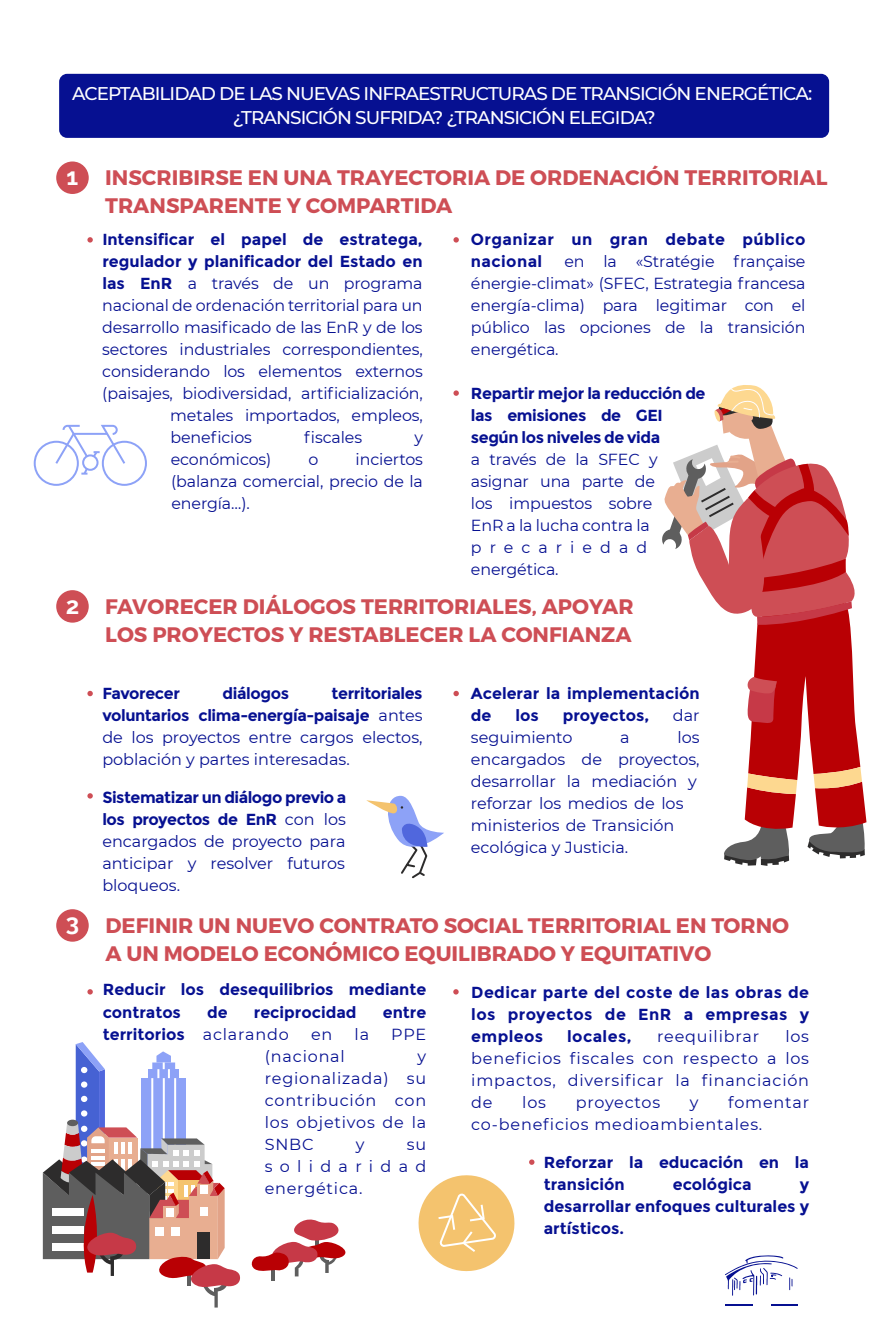
<style>
.page{position:relative;width:891px;height:1344px;background:#fff}
.page>*{position:absolute;margin:0;border:0;box-sizing:border-box;transform-origin:0 0}
.t1{font:700 23.8px "Raleway";color:#fff}
.t2{font:700 21px/28px "Montserrat";color:#ce4e55}
.t3{font:500 18.4px/24px "Montserrat";letter-spacing:-.05em;color:#fff;text-align:center}
.t4{font:16px/22px "Montserrat";letter-spacing:-.005em;color:#061091;text-align:justify}
.t5{font:700 16px/22px "Montserrat";color:#061091}
.t6{font:700 16px/22px "Montserrat";letter-spacing:-.025em;color:#061091}
.t7{font:16px/22px "Montserrat";letter-spacing:.05em;color:#061091}
.t8{font:700 16px/22px "Montserrat";letter-spacing:.025em;color:#061091}
.t9{font:16px "Montserrat";letter-spacing:.045em;color:#061091}
.s1{font-weight:700}
.s2{font-weight:400}
</style>
<div class="page">
<div style="left:59px;top:74px;width:769px;height:64px;background:#061091;border-radius:8px"></div>
<div style="left:56px;top:161px;width:33px;height:33px;background:#ce4e55;border-radius:50%"></div>
<div style="left:56px;top:590px;width:33px;height:32px;background:#ce4e55;border-radius:50%"></div>
<svg style="left:87px;top:691px;width:6px;height:5px"></svg>
<svg style="left:87px;top:793px;width:6px;height:5px"></svg>
<svg style="left:87px;top:989px;width:6px;height:5px"></svg>
<svg style="left:453px;top:989px;width:5px;height:5px"></svg>
<svg style="left:529px;top:1159px;width:5px;height:6px"></svg>
<svg style="left:87px;top:237px;width:6px;height:6px"></svg>
<svg style="left:453px;top:237px;width:5px;height:6px"></svg>
<svg style="left:453px;top:390px;width:5px;height:6px"></svg>
<svg style="left:453px;top:691px;width:5px;height:5px"></svg>
<div style="left:56px;top:909px;width:33px;height:32px;background:#ce4e55;border-radius:50%"></div>
<svg style="left:725px;top:1304px;width:27px;height:1px"></svg>
<svg style="left:771px;top:1304px;width:26px;height:1px"></svg>
<svg style="left:725px;top:1255px;width:72px;height:40px"></svg>
<svg style="left:662px;top:385px;width:204px;height:481px"></svg>
<svg style="left:418px;top:1175px;width:97px;height:97px"></svg>
<div style="left:34px;top:441px;width:45px;height:45px;border:2px solid #8da2f7;border-radius:50%"></div>
<div style="left:102px;top:441px;width:45px;height:45px;border:2px solid #8da2f7;border-radius:50%"></div>
<svg style="left:53px;top:424px;width:74px;height:52px"></svg>
<svg style="left:366px;top:795px;width:78px;height:84px"></svg>
<svg style="left:43px;top:1042px;width:197px;height:265px"></svg>
<svg style="left:251px;top:1219px;width:95px;height:62px"></svg>
<p class="t3" style="left:72px;top:81px;width:741px">ACEPTABILIDAD DE LAS NUEVAS INFRAESTRUCTURAS DE TRANSICIÓN ENERGÉTICA: ¿TRANSICIÓN SUFRIDA? ¿TRANSICIÓN ELEGIDA?</p>
<h1 class="t1" style="left:67px;top:163px;width:13px">1</h1>
<h1 class="t1" style="left:66px;top:592px;width:15px">2</h1>
<h1 class="t1" style="left:66px;top:908px;width:15px">3</h1>
<h2 class="t2" style="left:105px;top:163px;width:723px">INSCRIBIRSE EN UNA TRAYECTORIA DE ORDENACIÓN TERRITORIAL<br>TRANSPARENTE Y COMPARTIDA</h2>
<p class="t5" style="left:102px;top:228px;width:321px">Intensificar el papel de estratega,</p>
<p class="t5" style="left:102px;top:250px;width:321px">regulador y planificador del Estado en</p>
<p class="t4" style="left:102px;top:271px;width:322px"><span class="s1">las EnR</span> a través de un programa</p>
<p class="t4" style="left:102px;top:293px;width:322px">nacional de ordenación territorial para un</p>
<p class="t4" style="left:102px;top:315px;width:322px">desarrollo masificado de las EnR y de los</p>
<p class="t4" style="left:102px;top:337px;width:322px">sectores industriales correspondientes,</p>
<p class="t4" style="left:102px;top:359px;width:322px">considerando los elementos externos</p>
<p class="t4" style="left:102px;top:381px;width:322px">(paisajes, biodiversidad, artificialización,</p>
<p class="t4" style="left:170px;top:403px;width:254px">metales importados, empleos,</p>
<p class="t4" style="left:170px;top:425px;width:83px">beneficios</p>
<p class="t4" style="left:304px;top:425px;width:59px">fiscales</p>
<p class="t4" style="left:414px;top:425px;width:10px">y</p>
<p class="t4" style="left:171px;top:447px;width:102px">económicos)</p>
<p class="t4" style="left:308px;top:447px;width:11px">o</p>
<p class="t4" style="left:171px;top:447px;width:253px;text-indent:184px">inciertos (balanza comercial, precio de la energía…).</p>
<p class="t8" style="left:470px;top:228px;width:336px">Organizar un gran debate público nacional</p>
<p class="t4" style="left:470px;top:249px;width:336px;text-indent:93px">en la «Stratégie française énergie-climat» (SFEC, Estrategia francesa energía-clima) para legitimar con el público las opciones de la transición energética.</p>
<p class="t6" style="left:470px;top:382px;width:236px">Repartir mejor la reducción de las emisiones de GEI según los niveles de vida</p>
<p class="t4" style="left:470px;top:447px;width:188px;text-align:left">a través de la SFEC y asignar una parte de los impuestos sobre<br>EnR a la lucha contra la precariedad energética.</p>
<h2 class="t2" style="left:105px;top:593px;width:529px">FAVORECER DIÁLOGOS TERRITORIALES, APOYAR<br>LOS PROYECTOS Y RESTABLECER LA CONFIANZA</h2>
<p class="t6" style="left:102px;top:682px;width:79px">Favorecer</p>
<p class="t6" style="left:222px;top:682px;width:68px">diálogos</p>
<p class="t4" style="left:102px;top:682px;width:321px;text-indent:229px"><span class="s1">territoriales voluntarios clima-energía-paisaje</span> antes de los proyectos entre cargos electos, población y partes interesadas.</p>
<p class="t4" style="left:102px;top:786px;width:245px"><span class="s1">Sistematizar un diálogo previo a los proyectos de EnR</span> con los encargados de proyecto para anticipar y resolver futuros bloqueos.</p>
<p class="t5" style="left:470px;top:682px;width:230px">Acelerar la implementación de</p>
<p class="t5" style="left:515px;top:704px;width:25px">los</p>
<p class="t5" style="left:562px;top:704px;width:88px">proyectos,</p>
<p class="t4" style="left:672px;top:704px;width:28px">dar</p>
<p class="t4" style="left:470px;top:726px;width:103px">seguimiento</p>
<p class="t4" style="left:620px;top:726px;width:11px">a</p>
<p class="t4" style="left:470px;top:726px;width:230px;text-align:left;text-indent:206px">los encargados de proyectos, desarrollar la mediación y reforzar los medios de los ministerios de Transición ecológica y Justicia.</p>
<h2 class="t2" style="left:105px;top:912px;width:685px">DEFINIR UN NUEVO CONTRATO SOCIAL TERRITORIAL EN TORNO<br>A UN MODELO ECONÓMICO EQUILIBRADO Y EQUITATIVO</h2>
<p class="t5" style="left:103px;top:979px;width:325px">Reducir los desequilibrios mediante contratos</p>
<p class="t5" style="left:207px;top:1001px;width:22px">de</p>
<p class="t5" style="left:254px;top:1001px;width:104px">reciprocidad</p>
<p class="t5" style="left:382px;top:1001px;width:45px">entre</p>
<p class="t5" style="left:103px;top:1023px;width:187px">territorios <span class="s2">aclarando</span></p>
<p class="t4" style="left:311px;top:1022px;width:23px">en</p>
<p class="t4" style="left:354px;top:1022px;width:16px">la</p>
<p class="t4" style="left:391px;top:1022px;width:36px">PPE</p>
<p class="t7" style="left:265px;top:1044px;width:81px">(nacional</p>
<p class="t4" style="left:265px;top:1044px;width:163px;text-indent:153px">y regionalizada) su contribución con los objetivos de la SNBC</p>
<p class="t4" style="left:264px;top:1132px;width:163px;text-indent:142px">su solidaridad energética.</p>
<p class="t4" style="left:356px;top:1132px;width:10px">y</p>
<p class="t5" style="left:471px;top:981px;width:339px;text-align:justify">Dedicar parte del coste de las obras de los proyectos de EnR a empresas y empleos</p>
<p class="t4" style="left:471px;top:1025px;width:339px;text-indent:314px">los beneficios fiscales con respecto a los impactos, diversificar la financiación de</p>
<p class="t8" style="left:567px;top:1025px;width:66px">locales,</p>
<p class="t7" style="left:657px;top:1025px;width:103px">reequilibrar</p>
<p class="t7" style="left:471px;top:1091px;width:339px;text-indent:257px">fomentar co-beneficios medioambientales.</p>
<p class="t5" style="left:543px;top:1151px;width:267px">Reforzar la educación en la transición</p>
<p class="t4" style="left:522px;top:1091px;width:25px">los</p>
<p class="t9" style="left:575px;top:1091px;width:86px">proyectos</p>
<p class="t4" style="left:689px;top:1091px;width:10px">y</p>
<p class="t5" style="left:672px;top:1173px;width:80px">ecológica</p>
<p class="t5" style="left:543px;top:1173px;width:267px;text-align:justify;text-indent:256px">y desarrollar enfoques culturales y artísticos.</p>
</div>
